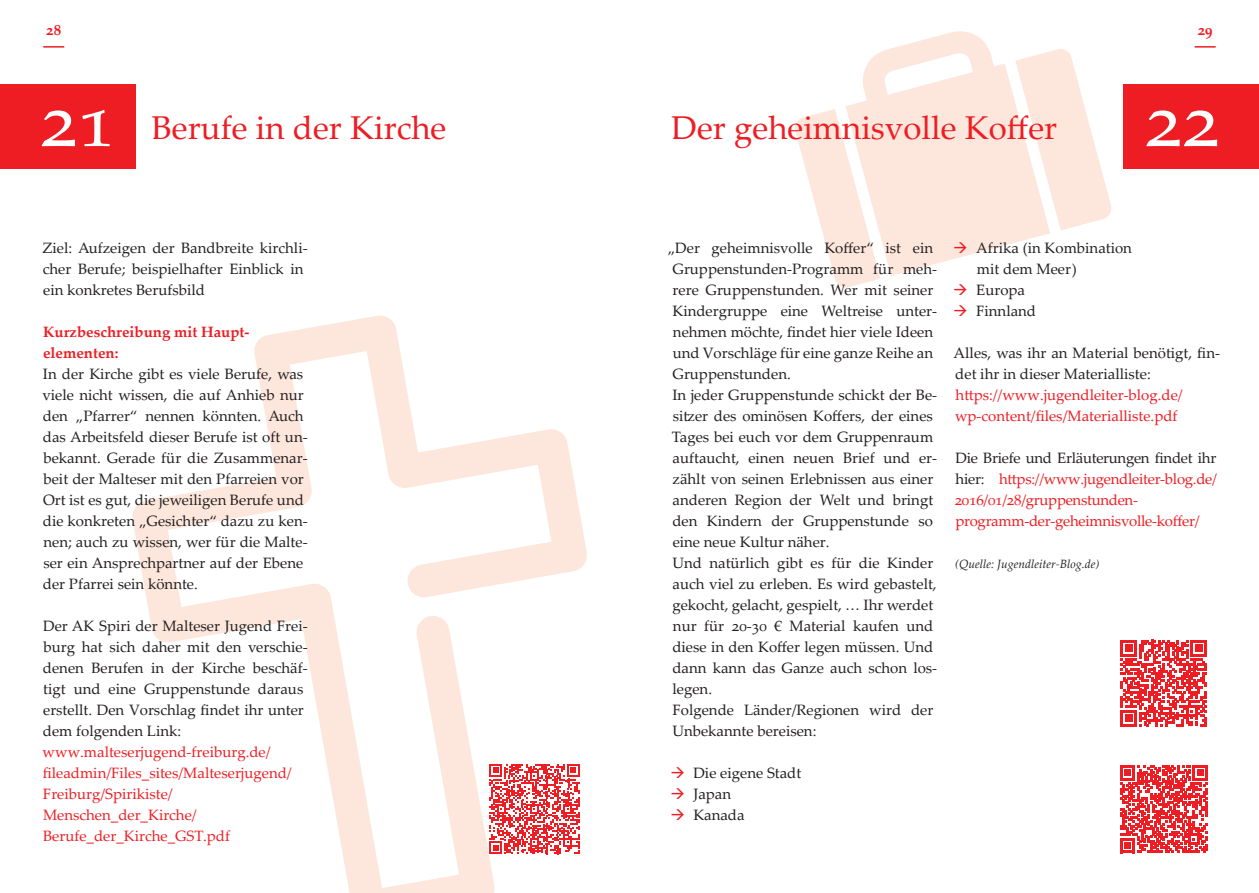
<style>
.page{position:relative;width:1259px;height:893px;background:#fff}
.page>*{position:absolute;margin:0;border:0;box-sizing:border-box;transform-origin:0 0}
.t1{font:75px "Palatino Linotype";color:#fff}
.t2{font:33px "Palatino Linotype";color:#ee1d23}
.t3{font:15px/21px "Palatino Linotype";color:#231f20}
.t4{font:15px/21px "Palatino Linotype";color:#ee1d23}
.t5{font:15px/21px "Palatino Linotype";letter-spacing:-.02em;color:#ee1d23}
.t6{font:700 15px/21px "Palatino Linotype";color:#ee1d23}
.t7{font:italic 12px "Palatino Linotype";color:#231f20}
.s1{color:#ee1d23}
.s2{color:#231f20}
</style>
<div class="page">
<svg style="left:1050px;top:49px;width:62px;height:181px"></svg>
<svg style="left:845px;top:31px;width:205px;height:245px;fill:#fde7dc"></svg>
<svg style="left:795px;top:109px;width:85px;height:179px"></svg>
<svg style="left:132px;top:315px;width:455px;height:578px"></svg>
<hr style="left:43px;top:46px;width:21px;height:2px;background:#ee1d23">
<hr style="left:1194px;top:46px;width:21px;height:2px;background:#ee1d23">
<div style="left:0;top:85px;width:135px;height:84px;background:#ee1d23"></div>
<div style="left:1123px;top:85px;width:136px;height:84px;background:#ee1d23"></div>
<svg style="left:489px;top:764px;width:90px;height:90px"></svg>
<svg style="left:1120px;top:765px;width:87px;height:88px"></svg>
<svg style="left:1120px;top:640px;width:87px;height:86px"></svg>
<svg style="left:968px;top:253px;width:15px;height:1px"></svg>
<p class="t6" style="left:46px;top:19px;width:16px">28</p>
<p class="t6" style="left:1197px;top:19px;width:16px">29</p>
<h1 class="t1" style="left:40px;top:67px;width:77px">21</h1>
<h2 class="t2" style="left:152px;top:104px;width:296px">Berufe in der Kirche</h2>
<h2 class="t2" style="left:671px;top:104px;width:387px">Der geheimnisvolle Koffer</h2>
<h1 class="t1" style="left:1144px;top:67px;width:76px">22</h1>
<p class="t3" style="left:43px;top:236px;width:267px">Ziel: Aufzeigen der Bandbreite kirchli&shy;cher Berufe; beispielhafter Einblick in ein konkretes Berufsbild</p>
<p class="t6" style="left:43px;top:320px;width:207px">Kurzbeschreibung mit Haupt&shy;elementen:</p>
<p class="t3" style="left:42px;top:362px;width:267px">In der Kirche gibt es viele Berufe, was viele nicht wissen, die auf Anhieb nur den „Pfarrer“ nennen könnten. Auch das Arbeitsfeld dieser Berufe ist oft un&shy;bekannt. Gerade für die Zusammenar&shy;beit der Malteser mit den Pfarreien vor Ort ist es gut, die jeweiligen Berufe und die konkreten „Gesichter“ dazu zu ken&shy;nen; auch zu wissen, wer für die Malte&shy;ser ein Ansprechpartner auf der Ebene der Pfarrei sein könnte.</p>
<p class="t3" style="left:43px;top:614px;width:266px">Der AK Spiri der Malteser Jugend Frei&shy;burg hat sich daher mit den verschie&shy;denen Berufen in der Kirche beschäf&shy;tigt und eine Gruppenstunde daraus erstellt. Den Vorschlag findet ihr unter dem folgenden Link:</p>
<p class="t4" style="left:43px;top:740px;width:250px">www.malteserjugend-freiburg.de/ fileadmin/Files_sites/Malteserjugend/<br>Freiburg/Spirikiste/<br>Menschen_der_Kirche/<br>Berufe_der_Kirche_GST.pdf</p>
<p class="t3" style="left:668px;top:236px;width:271px">„Der geheimnisvolle Koffer“ ist ein Gruppenstunden-Programm für meh&shy;rere Gruppenstunden. Wer mit seiner Kindergruppe eine Weltreise unter&shy;nehmen möchte, findet hier viele Ideen und Vorschläge für eine ganze Reihe an Gruppenstunden.<br>In jeder Gruppenstunde schickt der Be&shy;sitzer des ominösen Koffers, der eines Tages bei euch vor dem Gruppenraum auftaucht, einen neuen Brief und er&shy;zählt von seinen Erlebnissen aus einer anderen Region der Welt und bringt den Kindern der Gruppenstunde so eine neue Kultur näher.<br>Und natürlich gibt es für die Kinder auch viel zu erleben. Es wird gebastelt, gekocht, gelacht, gespielt, … Ihr werdet nur für 20-30 € Material kaufen und diese in den Koffer legen müssen. Und dann kann das Ganze auch schon los&shy;legen.<br>Folgende Länder/Regionen wird der Unbekannte bereisen:</p>
<p class="t3" style="left:670px;top:761px;width:132px"><span class="s1">→</span> Die eigene Stadt</p>
<p class="t3" style="left:670px;top:782px;width:62px"><span class="s1">→</span> Japan</p>
<p class="t3" style="left:670px;top:803px;width:76px"><span class="s1">→</span> Kanada</p>
<p class="t3" style="left:977px;top:236px;width:157px;text-indent:-24px"><span class="s1">→</span> Afrika (in Kombination mit dem Meer)</p>
<p class="t3" style="left:953px;top:278px;width:73px"><span class="s1">→</span> Europa</p>
<p class="t3" style="left:953px;top:299px;width:84px"><span class="s1">→</span> Finnland</p>
<p class="t3" style="left:953px;top:341px;width:268px">Alles, was ihr an Material benötigt, fin&shy;det ihr in dieser Materialliste:</p>
<p class="t4" style="left:955px;top:383px;width:229px">https://www.jugendleiter-blog.de/ wp-content/files/Materialliste.pdf</p>
<p class="t5" style="left:954px;top:446px;width:264px"><span class="s2">Die Briefe und Erläuterungen findet ihr hier:</span> https://www.jugendleiter-blog.de/ 2016/01/28/gruppenstunden&shy;programm-der-geheimnisvolle-koffer/</p>
<p class="t7" style="left:955px;top:555px;width:146px">(Quelle: Jugendleiter-Blog.de)</p>
</div>
